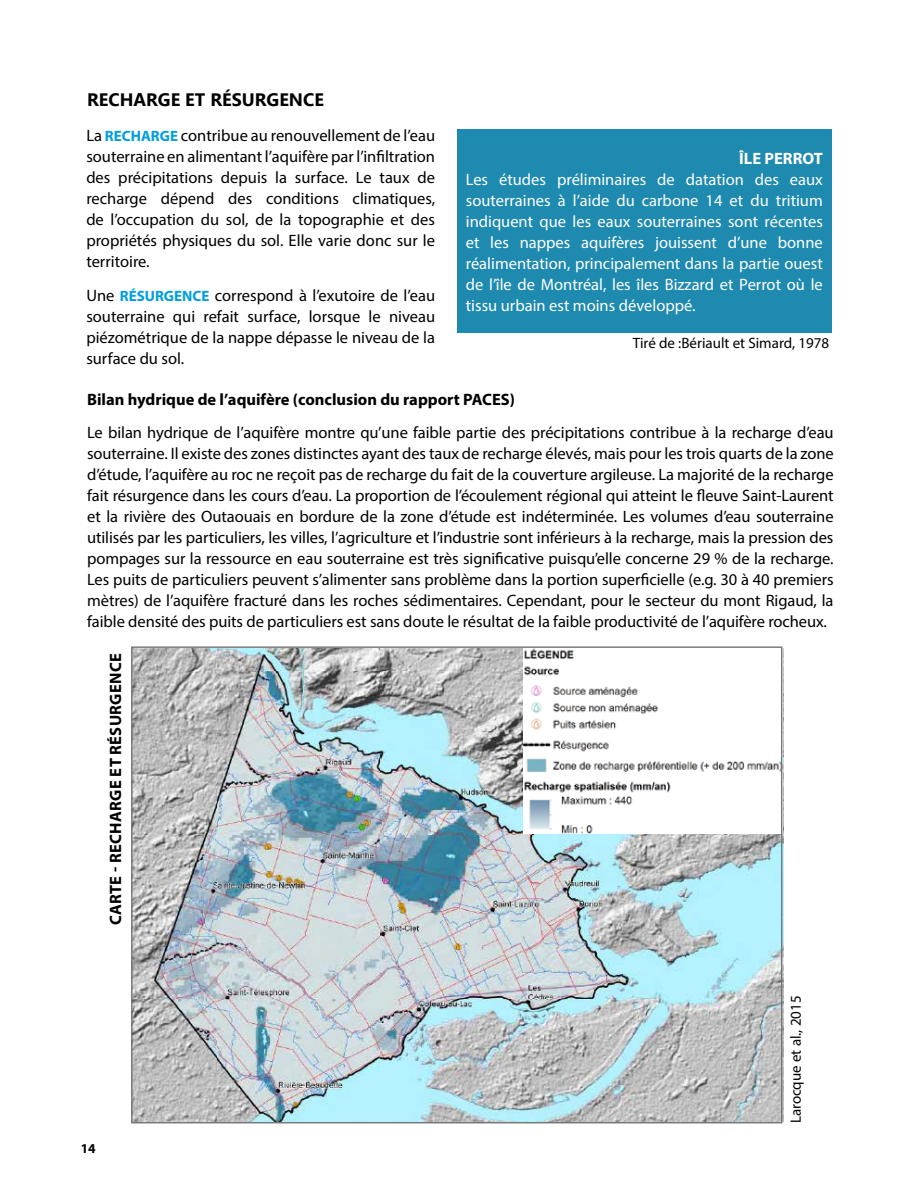
<style>
.page{position:relative;width:918px;height:1188px;background:#fff}
.page>*{position:absolute;margin:0;border:0;box-sizing:border-box;transform-origin:0 0}
.t1{font:700 18px "Ebrima";color:#000}
.t2{font:16.5px/21px "Myriad Pro";color:#000;text-align:justify}
.t3{font:16.5px/21px "Myriad Pro";color:#fff;text-align:justify}
.t4{font:700 16.5px "Myriad Pro";color:#000}
.t5{font:700 16.5px "Myriad Pro";letter-spacing:.02em;color:#000}
.t6{font:700 16.5px "Myriad Pro";color:#fff}
.t7{font:15px "Myriad Pro";color:#000}
.t8{font:700 13.5px "Myriad Pro";color:#000}
.s1{font-weight:700;font-size:15px;color:#009ee0}
</style>
<div class="page">
<img style="left:133px;top:648px;width:650px;height:473px">
<img style="left:524px;top:648px;width:259px;height:186px">
<div style="left:457px;top:129px;width:374px;height:203px;background:#1f8aaf"></div>
<p class="t1" style="left:87px;top:86px;width:238px">RECHARGE ET RÉSURGENCE</p>
<p class="t2" style="left:86px;top:125px;width:350px">La <span class="s1">RECHARGE</span> contribue au renouvellement de l’eau souterraine en alimentant l’aquifère par l’infiltration des précipitations depuis la surface. Le taux de recharge dépend des conditions climatiques, de l’occupation du sol, de la topographie et des propriétés physiques du sol. Elle varie donc sur le territoire.</p>
<p class="t2" style="left:86px;top:284px;width:350px">Une <span class="s1">RÉSURGENCE</span> correspond à l’exutoire de l’eau souterraine qui refait surface, lorsque le niveau piézométrique de la nappe dépasse le niveau de la surface du sol.</p>
<p class="t6" style="left:739px;top:147px;width:85px">ÎLE PERROT</p>
<p class="t3" style="left:466px;top:168px;width:359px">Les études préliminaires de datation des eaux souterraines à l’aide du carbone 14 et du tritium indiquent que les eaux souterraines sont récentes et les nappes aquifères jouissent d’une bonne réalimentation, principalement dans la partie ouest de l’île de Montréal, les îles Bizzard et Perrot où le tissu urbain est moins développé.</p>
<p class="t7" style="left:633px;top:334px;width:198px">Tiré de :Bériault et Simard, 1978</p>
<p class="t4" style="left:87px;top:388px;width:429px">Bilan hydrique de l’aquifère (conclusion du rapport PACES)</p>
<p class="t2" style="left:87px;top:422px;width:748px">Le bilan hydrique de l’aquifère montre qu’une faible partie des précipitations contribue à la recharge d’eau souterraine. Il existe des zones distinctes ayant des taux de recharge élevés, mais pour les trois quarts de la zone d’étude, l’aquifère au roc ne reçoit pas de recharge du fait de la couverture argileuse. La majorité de la recharge fait résurgence dans les cours d’eau. La proportion de l’écoulement régional qui atteint le fleuve Saint-Laurent et la rivière des Outaouais en bordure de la zone d’étude est indéterminée. Les volumes d’eau souterraine utilisés par les particuliers, les villes, l’agriculture et l’industrie sont inférieurs à la recharge, mais la pression des pompages sur la ressource en eau souterraine est très significative puisqu’elle concerne 29 % de la recharge.<br>Les puits de particuliers peuvent s’alimenter sans problème dans la portion superficielle (e.g. 30 à 40 premiers mètres) de l’aquifère fracturé dans les roches sédimentaires. Cependant, pour le secteur du mont Rigaud, la faible densité des puits de particuliers est sans doute le résultat de la faible productivité de l’aquifère rocheux.</p>
<p class="t5" style="left:105px;top:925px;width:274px;rotate:-90deg">CARTE - RECHARGE ET RÉSURGENCE</p>
<p class="t8" style="left:81px;top:1139px;width:16px">14</p>
<p class="t7" style="left:787px;top:1123px;width:129px;rotate:-90deg">Larocque et al., 2015</p>
</div>
